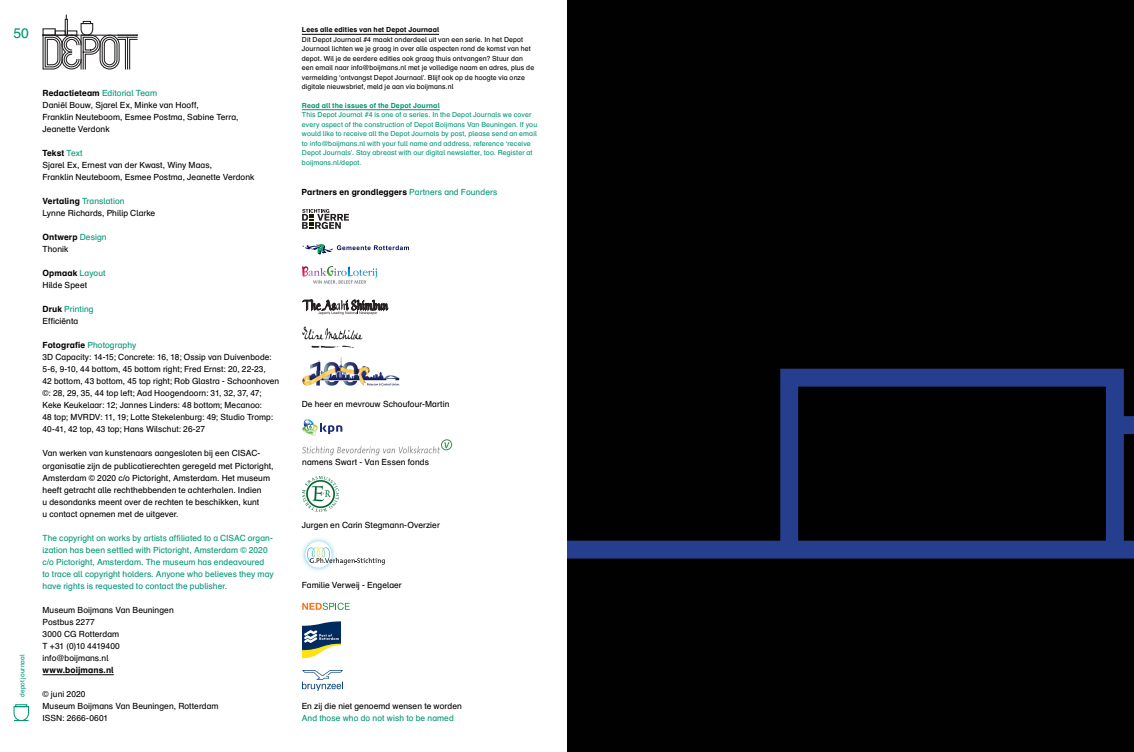
<style>
.page{position:relative;width:1134px;height:752px;background:#fff}
.page>*{position:absolute;margin:0;border:0;box-sizing:border-box;transform-origin:0 0}
.t1{font:14px "Schulbuch Nord";color:#009676}
.DE{font:8.5px/12px "Schulbuch Nord";letter-spacing:.01em;color:#010101}
.DE-2{font:8.5px/12px "Schulbuch Nord";letter-spacing:.01em;color:#009676}
.DE-3{font:700 8.5px "Schulbuch Nord";letter-spacing:.01em;color:#010101}
.DE-4{font:7px/9.5px "Schulbuch Nord";letter-spacing:.015em;color:#010101}
.DE-5{font:7px/9.5px "Schulbuch Nord";letter-spacing:.015em;color:#009676}
.DE-6{font:700 7px "Schulbuch Nord";letter-spacing:.02em;color:#009676}
.t2{font:6.5px "Schulbuch Nord";color:#009676}
.s1{font-weight:700;color:#010101}
.s2{font-weight:400;color:#009676}
.s3{font-weight:700}
</style>
<div class="page">
<img style="left:302px;top:538px;width:31px;height:33px">
<div style="left:305px;top:541px;width:27px;height:26px;background:#fff;border-radius:50%"></div>
<svg style="left:307px;top:547px;width:78px;height:17px"></svg>
<hr style="left:81px;top:35px;width:56px;height:1px;background:#231f20">
<div style="left:100px;top:35px;width:20px;height:34px;border:1px solid #231f20;border-radius:10px"></div>
<div style="left:102px;top:37px;width:16px;height:30px;border:1px solid #231f20;border-radius:7px"></div>
<div style="left:104px;top:39px;width:11px;height:26px;border:1px solid #231f20;border-radius:5px"></div>
<svg style="left:117px;top:35px;width:21px;height:35px"></svg>
<svg style="left:43px;top:15px;width:58px;height:55px"></svg>
<svg style="left:302px;top:209px;width:47px;height:20px"></svg>
<svg style="left:303px;top:244px;width:106px;height:10px"></svg>
<img style="left:302px;top:326px;width:61px;height:22px">
<svg style="left:303px;top:299px;width:85px;height:15px"></svg>
<div style="left:567px;top:0;width:567px;height:751px;background:#010101"></div>
<svg style="left:567px;top:368px;width:567px;height:190px"></svg>
<svg style="left:302px;top:266px;width:75px;height:18px"></svg>
<svg style="left:302px;top:419px;width:150px;height:36px"></svg>
<img style="left:302px;top:476px;width:36px;height:35px">
<hr style="left:43px;top:674px;width:71px;height:1px;background:#010101">
<hr style="left:302px;top:34px;width:137px;height:1px;background:#010101">
<hr style="left:302px;top:109px;width:138px;height:1px;background:#009676">
<svg style="left:302px;top:602px;width:48px;height:7px"></svg>
<svg style="left:302px;top:621px;width:39px;height:37px"></svg>
<img style="left:302px;top:670px;width:41px;height:19px">
<img style="left:302px;top:357px;width:98px;height:29px">
<svg style="left:13px;top:704px;width:16px;height:16px"></svg>
<h1 class="t1" style="left:13px;top:24px;width:17px">50</h1>
<p class="t2" style="left:18px;top:696px;width:43px;rotate:-90deg">depot journaal</p>
<p class="DE-2" style="left:43px;top:87px;width:116px"><span class="s1">Redactieteam</span> Editorial Team</p>
<p class="DE" style="left:43px;top:99px;width:158px">Daniël Bouw, Sjarel Ex, Minke van Hooff,</p>
<p class="DE" style="left:43px;top:111px;width:198px">Franklin Neuteboom, Esmee Postma, Sabine Terra,</p>
<p class="DE" style="left:43px;top:123px;width:69px">Jeanette Verdonk</p>
<p class="DE-3" style="left:43px;top:148px;width:42px">Tekst <span class="s2">Text</span></p>
<p class="DE" style="left:43px;top:159px;width:171px">Sjarel Ex, Ernest van der Kwast, Winy Maas,</p>
<p class="DE" style="left:43px;top:171px;width:213px">Franklin Neuteboom, Esmee Postma, Jeanette Verdonk</p>
<p class="DE-2" style="left:43px;top:195px;width:84px"><span class="s1">Vertaling</span> Translation</p>
<p class="DE" style="left:43px;top:207px;width:114px">Lynne Richards, Philip Clarke</p>
<p class="DE-3" style="left:43px;top:232px;width:66px">Ontwerp <span class="s2">Design</span></p>
<p class="DE" style="left:43px;top:243px;width:27px">Thonik</p>
<p class="DE-3" style="left:43px;top:268px;width:65px">Opmaak <span class="s2">Layout</span></p>
<p class="DE" style="left:43px;top:279px;width:46px">Hilde Speet</p>
<p class="DE-2" style="left:43px;top:303px;width:53px"><span class="s1">Druk</span> Printing</p>
<p class="DE" style="left:43px;top:315px;width:37px">Efficiënta</p>
<p class="DE-2" style="left:43px;top:339px;width:95px"><span class="s1">Fotografie</span> Photography</p>
<p class="DE" style="left:43px;top:351px;width:238px">3D Capacity: 14-15; Concrete: 16, 18; Ossip van Duivenbode:<br>5-6, 9-10, 44 bottom, 45 bottom right; Fred Ernst: 20, 22-23,<br>42 bottom, 43 bottom, 45 top right; Rob Glastra - Schoonhoven ©: 28, 29, 35, 44 top left; Aad Hoogendoorn: 31, 32, 37, 47; Keke Keukelaar: 12; Jannes Linders: 48 bottom; Mecanoo:<br>48 top; MVRDV: 11, 19; Lotte Stekelenburg: 49; Studio Tromp:<br>40-41, 42 top, 43 top; Hans Wilschut: 26-27</p>
<p class="DE" style="left:43px;top:447px;width:233px">Van werken van kunstenaars aangesloten bij een CISAC&shy;organisatie zijn de publicatierechten geregeld met Pictoright, Amsterdam © 2020 c/o Pictoright, Amsterdam. Het museum heeft getracht alle rechthebbenden te achterhalen. Indien<br>u desondanks meent over de rechten te beschikken, kunt<br>u contact opnemen met de uitgever.</p>
<p class="DE-2" style="left:43px;top:531px;width:233px">The copyright on works by artists affiliated to a CISAC organ&shy;ization has been settled with Pictoright, Amsterdam © 2020 c/o Pictoright, Amsterdam. The museum has endeavoured<br>to trace all copyright holders. Anyone who believes they may have rights is requested to contact the publisher.</p>
<p class="DE" style="left:43px;top:603px;width:133px">Museum Boijmans Van Beuningen</p>
<p class="DE" style="left:43px;top:615px;width:54px">Postbus 2277</p>
<p class="DE" style="left:43px;top:627px;width:78px">3000 CG Rotterdam</p>
<p class="DE" style="left:43px;top:639px;width:79px">T +31 (0)10 4419400</p>
<p class="DE" style="left:43px;top:651px;width:68px">info@boijmans.nl</p>
<p class="DE-3" style="left:43px;top:664px;width:73px">www.boijmans.nl</p>
<p class="DE" style="left:43px;top:687px;width:45px">© juni 2020</p>
<p class="DE" style="left:43px;top:699px;width:178px">Museum Boijmans Van Beuningen, Rotterdam</p>
<p class="DE" style="left:43px;top:711px;width:67px">ISSN: 2666-0601</p>
<p class="DE-4" style="left:302px;top:25px;width:234px"><span class="s3">Lees alle edities van het Depot Journaal<br></span>Dit Depot Journaal #4 maakt onderdeel uit van een serie. In het Depot Journaal lichten we je graag in over alle aspecten rond de komst van het depot. Wil je de eerdere edities ook graag thuis ontvangen? Stuur dan een email naar info@boijmans.nl met je volledige naam en adres, plus de vermelding ‘ontvangst Depot Journaal’. Blijf ook op de hoogte via onze digitale nieuwsbrief, meld je aan via boijmans.nl</p>
<p class="DE-6" style="left:302px;top:101px;width:139px">Read all the issues of the Depot Journal</p>
<p class="DE-5" style="left:302px;top:110px;width:237px">This Depot Journal #4 is one of a series. In the Depot Journals we cover every aspect of the construction of Depot Boijmans Van Beuningen. If you would like to receive all the Depot Journals by post, please send an email to info@boijmans.nl with your full name and address, reference ‘receive Depot Journals’. Stay abreast with our digital newsletter, too. Register at boijmans.nl/depot.</p>
<p class="DE-3" style="left:301px;top:186px;width:197px">Partners en grondleggers <span class="s2">Partners and Founders</span></p>
<p class="DE" style="left:302px;top:397px;width:149px">De heer en mevrouw Schoufour-Martin</p>
<p class="DE" style="left:302px;top:455px;width:128px">namens Swart - Van Essen fonds</p>
<p class="DE" style="left:302px;top:518px;width:140px">Jurgen en Carin Stegmann-Overzier</p>
<p class="DE" style="left:302px;top:578px;width:102px">Familie Verweij - Engelaer</p>
<p class="DE" style="left:302px;top:699px;width:162px">En zij die niet genoemd wensen te worden</p>
<p class="DE-2" style="left:302px;top:711px;width:154px">And those who do not wish to be named</p>
</div>
